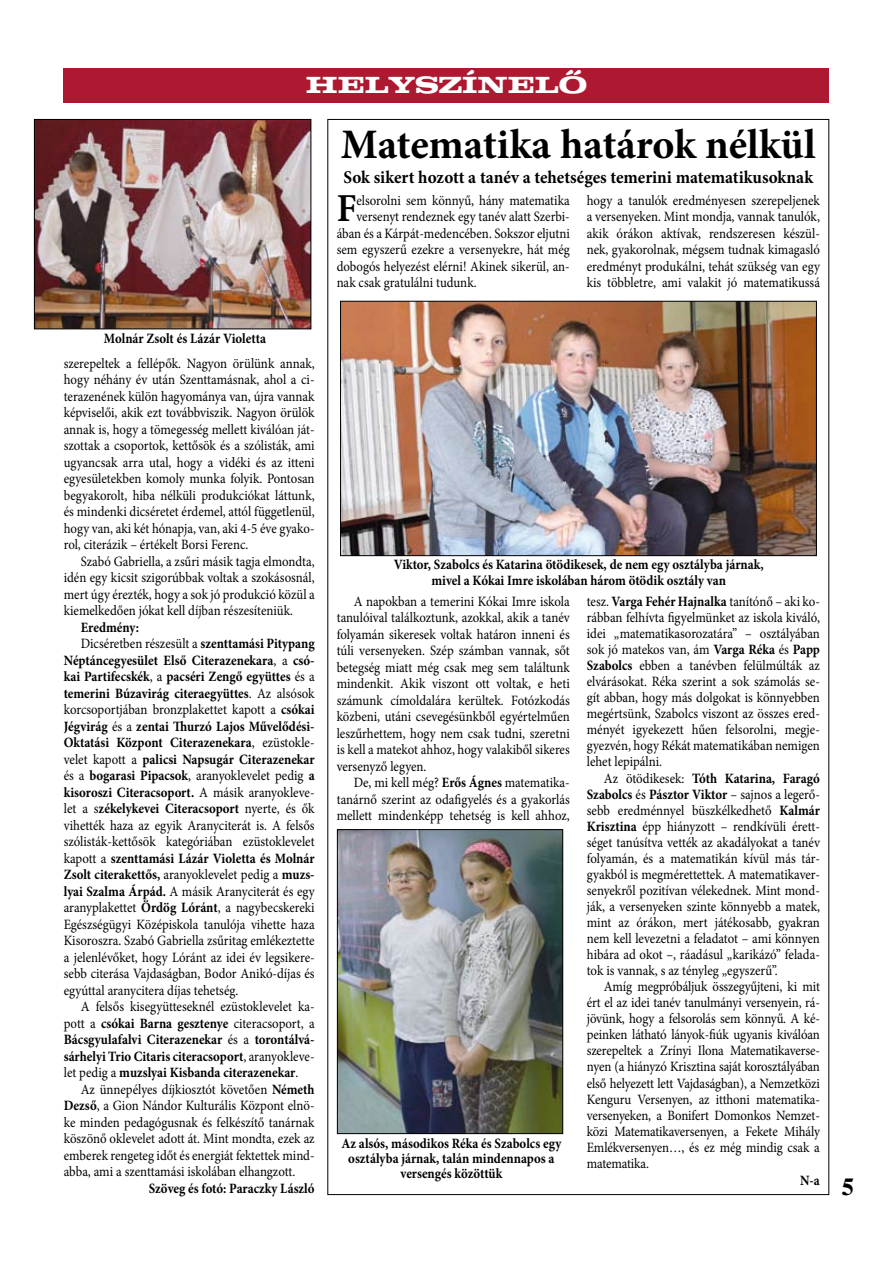
<style>
.page{position:relative;width:893px;height:1263px;background:#fff}
.page>*{position:absolute;margin:0;border:0;box-sizing:border-box;transform-origin:0 0}
.t1{font:700 42px "Minion Pro";letter-spacing:-.005em;color:#000}
.t2{font:700 39.6px "Minion Pro";color:#000;scale:.9 1}
.t3{font:700 24px "Clarendon Extended";color:#fff}
.t4{font:700 18px "Minion Pro";color:#000;scale:.95 1}
.t5{font:14.25px/16px "Minion Pro";color:#000;text-align:justify;scale:.9 1}
.t6{font:700 14.25px/15px "Minion Pro";color:#000;text-align:center;scale:.9 1}
.s1{font-weight:700}
.s2{font-weight:400}
</style>
<div class="page">
<div style="left:64px;top:68px;width:765px;height:34px;background:#ae1831"></div>
<svg style="left:338px;top:300px;width:42px;height:896px"></svg>
<img style="left:342px;top:303px;width:473px;height:251px">
<div style="left:340px;top:301px;width:477px;height:255px;border:1px solid #000"></div>
<img style="left:339px;top:831px;width:222px;height:301px">
<div style="left:337px;top:829px;width:226px;height:305px;border:1px solid #000"></div>
<img style="left:36px;top:121px;width:273px;height:206px">
<div style="left:34px;top:119px;width:277px;height:210px;border:1px solid #000"></div>
<h3 class="t3" style="left:306px;top:69px;width:283px">HELYSZÍNELŐ</h3>
<h1 class="t1" style="left:341px;top:115px;width:477px">Matematika határok nélkül</h1>
<p class="t4" style="left:343px;top:165px;width:496px">Sok sikert hozott a tanév a tehetséges temerini matematikusoknak</p>
<p class="t6" style="left:104px;top:331px;width:182px">Molnár Zsolt és Lázár Violetta</p>
<p class="t5" style="left:64px;top:355px;width:280px;line-height:16.5px">szerepeltek a fellépők. Nagyon örülünk annak, hogy néhány év után Szenttamásnak, ahol a ci&shy;terazenének külön hagyománya van, újra vannak képviselői, akik ezt továbbviszik. Nagyon örülök annak is, hogy a tömegesség mellett kiválóan ját&shy;szottak a csoportok, kettősök és a szólisták, ami ugyancsak arra utal, hogy a vidéki és az itteni egyesületekben komoly munka folyik. Pontosan begyakorolt, hiba nélküli produkciókat láttunk, és mindenki dicséretet érdemel, attól függetlenül, hogy van, aki két hónapja, van, aki 4-5 éve gyako&shy;rol, citerázik – értékelt Borsi Ferenc.</p>
<p class="t5" style="left:64px;top:553px;width:280px;line-height:16.5px;text-indent:17px">Szabó Gabriella, a zsűri másik tagja elmondta, idén egy kicsit szigorúbbak voltak a szokásosnál, mert úgy érezték, hogy a sok jó produkció közül a kiemelkedően jókat kell díjban részesíteniük.</p>
<p class="t6" style="left:81px;top:619px;width:66px">Eredmény:</p>
<p class="t5" style="left:81px;top:636px;width:261px">Dicséretben részesült a <span class="s1">szenttamási Pitypang</span></p>
<p class="t6" style="left:64px;top:652px;width:280px">Néptáncegyesület Első Citerazenekara<span class="s2">, a</span> csó-</p>
<p class="t6" style="left:64px;top:669px;width:280px">kai Partifecskék<span class="s2">, a</span> pacséri Zengő együttes <span class="s2">és a</span></p>
<p class="t6" style="left:64px;top:685px;width:280px">temerini Búzavirág citeraegyüttes<span class="s2">. Az alsósok</span></p>
<p class="t5" style="left:64px;top:702px;width:280px">korcsoportjában bronzplakettet kapott a <span class="s1">csókai</span></p>
<p class="t6" style="left:64px;top:718px;width:280px">Jégvirág <span class="s2">és a</span> zentai Thurzó Lajos Művelődési-</p>
<p class="t6" style="left:64px;top:735px;width:280px">Oktatási Központ Citerazenekara<span class="s2">, ezüstokle-</span></p>
<p class="t6" style="left:64px;top:751px;width:280px"><span class="s2">velet kapott a</span> palicsi Napsugár Citerazenekar</p>
<p class="t5" style="left:64px;top:768px;width:280px">és a <span class="s1">bogarasi Pipacsok</span>, aranyoklevelet pedig <span class="s1">a</span></p>
<p class="t6" style="left:64px;top:784px;width:280px">kisoroszi Citeracsoport. <span class="s2">A másik aranyokleve-</span></p>
<p class="t6" style="left:64px;top:801px;width:280px"><span class="s2">let a s</span>zékelykevei Citeracsoport <span class="s2">nyerte, és ők</span></p>
<p class="t5" style="left:64px;top:817px;width:280px">vihették haza az egyik Aranyciterát is. A felsős</p>
<p class="t5" style="left:64px;top:834px;width:280px">szólisták-kettősök kategóriában ezüstoklevelet</p>
<p class="t6" style="left:64px;top:850px;width:280px"><span class="s2">kapott a</span> szenttamási Lázár Violetta és Molnár</p>
<p class="t6" style="left:64px;top:867px;width:280px">Zsolt citerakettős, <span class="s2">aranyoklevelet pedig a</span> muzs-</p>
<p class="t5" style="left:64px;top:883px;width:280px"><span class="s1">lyai Szalma Árpád.</span> A másik Aranyciterát és egy</p>
<p class="t5" style="left:64px;top:900px;width:280px">aranyplakettet <span class="s1">Ördög Lóránt</span>, a nagybecskereki</p>
<p class="t5" style="left:64px;top:916px;width:280px">Egészségügyi Középiskola tanulója vihette haza</p>
<p class="t5" style="left:64px;top:933px;width:280px">Kisoroszra. Szabó Gabriella zsűritag emlékeztette</p>
<p class="t5" style="left:64px;top:949px;width:280px">a jelenlévőket, hogy Lóránt az idei év legsikere-</p>
<p class="t5" style="left:64px;top:966px;width:280px">sebb citerása Vajdaságban, Bodor Anikó-díjas és</p>
<p class="t5" style="left:64px;top:982px;width:196px">egyúttal aranycitera díjas tehetség.</p>
<p class="t5" style="left:81px;top:999px;width:261px">A felsős kisegyütteseknél ezüstoklevelet ka-</p>
<p class="t5" style="left:64px;top:1015px;width:280px">pott a <span class="s1">csókai Barna gesztenye</span> citeracsoport, a</p>
<p class="t6" style="left:64px;top:1032px;width:280px">Bácsgyulafalvi Citerazenekar <span class="s2">és a</span> torontálvá-</p>
<p class="t6" style="left:64px;top:1048px;width:280px">sárhelyi Trio Citaris citeracsoport<span class="s2">, aranyokleve-</span></p>
<p class="t6" style="left:64px;top:1065px;width:262px"><span class="s2">let pedig a</span> muzslyai Kisbanda citerazenekar<span class="s2">.</span></p>
<p class="t5" style="left:81px;top:1081px;width:261px">Az ünnepélyes díjkiosztót követően <span class="s1">Németh</span></p>
<p class="t5" style="left:64px;top:1098px;width:280px"><span class="s1">Dezső</span>, a Gion Nándor Kulturális Központ elnö-</p>
<p class="t5" style="left:64px;top:1114px;width:280px">ke minden pedagógusnak és felkészítő tanárnak</p>
<p class="t5" style="left:64px;top:1131px;width:280px">köszönő oklevelet adott át. Mint mondta, ezek az</p>
<p class="t5" style="left:64px;top:1147px;width:280px">emberek rengeteg időt és energiát fektettek mind-</p>
<p class="t5" style="left:64px;top:1164px;width:259px">abba, ami a szenttamási iskolában elhangzott.</p>
<p class="t6" style="left:149px;top:1180px;width:186px">Szöveg és fotó: Paraczky László</p>
<h2 class="t2" style="left:337px;top:181px;width:23px">F</h2>
<p class="t5" style="left:356px;top:192px;width:239px">elsorolni sem könnyű, hány matematika</p>
<p class="t5" style="left:356px;top:209px;width:239px">versenyt rendeznek egy tanév alatt Szerbi-</p>
<p class="t5" style="left:337px;top:225px;width:261px">ában és a Kárpát-medencében. Sokszor eljutni</p>
<p class="t5" style="left:337px;top:242px;width:261px">sem egyszerű ezekre a versenyekre, hát még</p>
<p class="t5" style="left:337px;top:258px;width:261px">dobogós helyezést elérni! Akinek sikerül, an-</p>
<p class="t5" style="left:337px;top:275px;width:157px">nak csak gratulálni tudunk.</p>
<p class="t5" style="left:587px;top:192px;width:261px;line-height:16.5px">hogy a tanulók eredményesen szerepeljenek a versenyeken. Mint mondja, vannak tanulók, akik órákon aktívak, rendszeresen készül&shy;nek, gyakorolnak, mégsem tudnak kimagasló eredményt produkálni, tehát szükség van egy kis többletre, ami valakit jó matematikussá</p>
<p class="t6" style="left:394px;top:556px;width:413px;line-height:16.5px">Viktor, Szabolcs és Katarina ötödikesek, de nem egy osztályba járnak, mivel a Kókai Imre iskolában három ötödik osztály van</p>
<p class="t5" style="left:337px;top:593px;width:261px;line-height:16.5px;text-indent:17px">A napokban a temerini Kókai Imre iskola tanulóival találkoztunk, azokkal, akik a tanév folyamán sikeresek voltak határon inneni és túli versenyeken. Szép számban vannak, sőt betegség miatt még csak meg sem találtunk mindenkit. Akik viszont ott voltak, e heti számunk címoldalára kerültek. Fotózkodás közbeni, utáni csevegésünkből egyértelműen leszűrhettem, hogy nem csak tudni, szeretni is kell a matekot ahhoz, hogy valakiből sikeres versenyző legyen.</p>
<p class="t5" style="left:337px;top:775px;width:261px;line-height:16.5px;text-indent:17px">De, mi kell még? <span class="s1">Erős Ágnes</span> matematika&shy;tanárnő szerint az odafigyelés és a gyakorlás mellett mindenképp tehetség is kell ahhoz,</p>
<p class="t6" style="left:341px;top:1136px;width:246px">Az alsós, másodikos Réka és Szabolcs egy osztályba járnak, talán mindennapos a versengés közöttük</p>
<p class="t5" style="left:587px;top:593px;width:261px">tesz. <span class="s1">Varga Fehér Hajnalka</span> tanítónő – aki ko&shy;rábban felhívta figyelmünket az iskola kiváló, idei „matematikasorozatára” – osztályában sok jó matekos van, ám <span class="s1">Varga Réka</span> és <span class="s1">Papp Szabolcs</span> ebben a tanévben felülmúlták az elvárásokat. Réka szerint a sok számolás se&shy;gít abban, hogy más dolgokat is könnyebben megértsünk, Szabolcs viszont az összes ered&shy;ményét igyekezett hűen felsorolni, megje&shy;gyezvén, hogy Rékát matematikában nemigen lehet lepipálni.</p>
<p class="t5" style="left:587px;top:770px;width:261px;text-indent:17px">Az ötödikesek: <span class="s1">Tóth Katarina, Faragó Szabolcs</span> és <span class="s1">Pásztor Viktor</span> – sajnos a legerő&shy;sebb eredménnyel büszkélkedhető <span class="s1">Kalmár Krisztina</span> épp hiányzott – rendkívüli érett&shy;séget tanúsítva vették az akadályokat a tanév folyamán, és a matematikán kívül más tár&shy;gyakból is megmérettettek. A matematikaver&shy;senyekről pozitívan vélekednek. Mint mond&shy;ják, a versenyeken szinte könnyebb a matek, mint az órákon, mert játékosabb, gyakran nem kell levezetni a feladatot – ami könnyen hibára ad okot –, ráadásul „karikázó” felada&shy;tok is vannak, s az tényleg „egyszerű”.</p>
<p class="t5" style="left:587px;top:979px;width:261px;text-indent:17px">Amíg megpróbáljuk összegyűjteni, ki mit ért el az idei tanév tanulmányi versenyein, rá&shy;jövünk, hogy a felsorolás sem könnyű. A ké&shy;peinken látható lányok-fiúk ugyanis kiválóan szerepeltek a Zrínyi Ilona Matematikaverse&shy;nyen (a hiányzó Krisztina saját korosztályában első helyezett lett Vajdaságban), a Nemzetközi Kenguru Versenyen, az itthoni matematika&shy;versenyeken, a Bonifert Domonkos Nemzet&shy;közi Matematikaversenyen, a Fekete Mihály Emlékversenyen…, és ez még mindig csak a matematika.</p>
<p class="t6" style="left:800px;top:1172px;width:24px">N-a</p>
</div>
